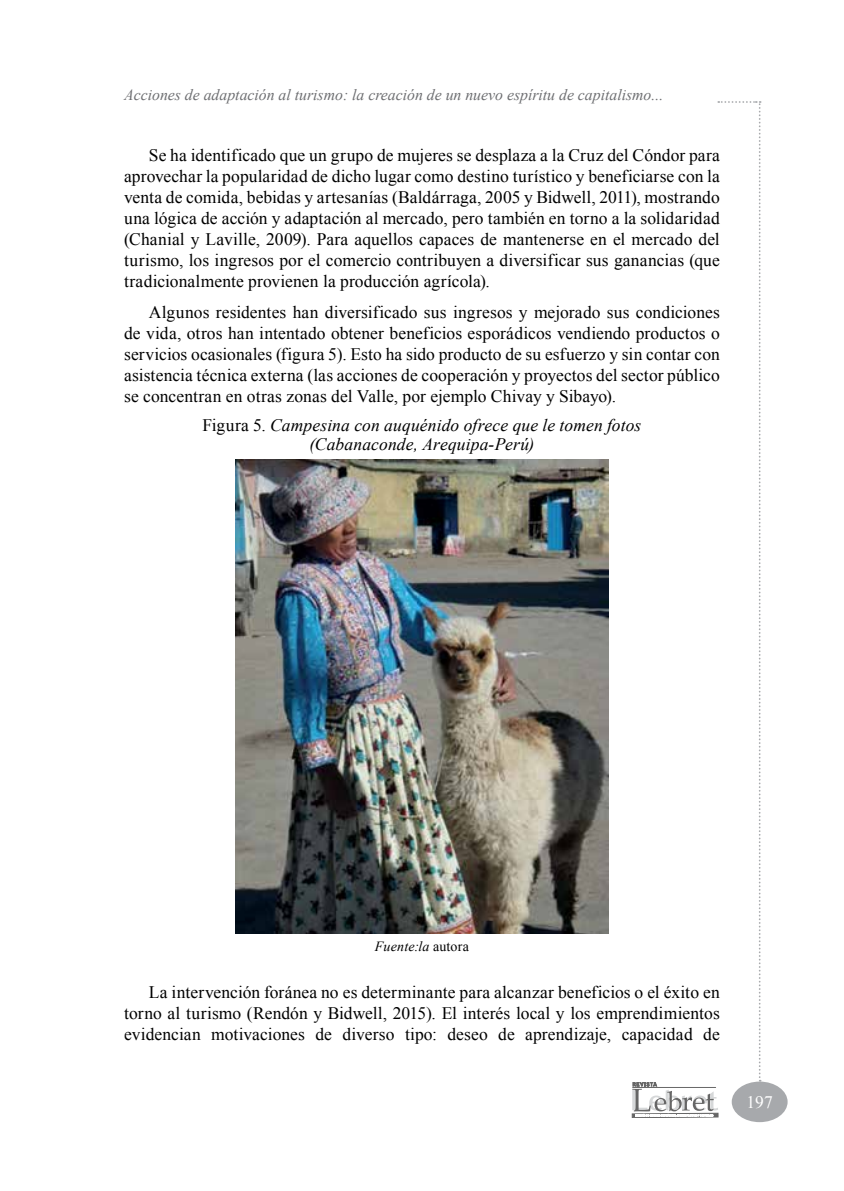
<style>
.page{position:relative;width:844px;height:1191px;background:#fff}
.page>*{position:absolute;margin:0;border:0;box-sizing:border-box;transform-origin:0 0}
.t1{font:17.5px/21px "Times New Roman";letter-spacing:.005em;color:#000;text-align:justify}
.t2{font:italic 17.5px/19.2px "Times New Roman";letter-spacing:.005em;color:#000;text-align:center}
.t3{font:17.5px "Times New Roman";color:#fff}
.t4{font:italic 15.75px "Times New Roman";color:#6d6e71}
.t5{font:italic 14px "Times New Roman";letter-spacing:.01em;color:#000}
.s1{font-style:normal}
</style>
<div class="page">
<div style="left:731px;top:1081px;width:56px;height:41px;background:#a7a9ac;border-radius:50%"></div>
<svg style="left:632px;top:101px;width:128px;height:1016px"></svg>
<img style="left:236px;top:459px;width:372px;height:475px">
<p class="t4" style="left:124px;top:84px;width:540px">Acciones de adaptación al turismo: la creación de un nuevo espíritu de capitalismo...</p>
<p class="t1" style="left:124px;top:144px;width:597px;text-indent:25px">Se ha identificado que un grupo de mujeres se desplaza a la Cruz del Cóndor para aprovechar la popularidad de dicho lugar como destino turístico y beneficiarse con la venta de comida, bebidas y artesanías (Baldárraga, 2005 y Bidwell, 2011), mostrando una lógica de acción y adaptación al mercado, pero también en torno a la solidaridad (Chanial y Laville, 2009). Para aquellos capaces de mantenerse en el mercado del turismo, los ingresos por el comercio contribuyen a diversificar sus ganancias (que tradicionalmente provienen la producción agrícola).</p>
<p class="t1" style="left:124px;top:301px;width:597px;text-indent:25px">Algunos residentes han diversificado sus ingresos y mejorado sus condiciones de vida, otros han intentado obtener beneficios esporádicos vendiendo productos o servicios ocasionales (figura 5). Esto ha sido producto de su esfuerzo y sin contar con asistencia técnica externa (las acciones de cooperación y proyectos del sector público se concentran en otras zonas del Valle, por ejemplo Chivay y Sibayo).</p>
<p class="t2" style="left:202px;top:415px;width:440px"><span class="s1">Figura 5.</span> Campesina con auquénido ofrece que le tomen fotos (Cabanaconde, Arequipa-Perú)</p>
<p class="t5" style="left:375px;top:937px;width:95px">Fuente:la <span class="s1">autora</span></p>
<p class="t1" style="left:124px;top:981px;width:597px;text-indent:25px">La intervención foránea no es determinante para alcanzar beneficios o el éxito en torno al turismo (Rendón y Bidwell, 2015). El interés local y los emprendimientos evidencian motivaciones de diverso tipo: deseo de aprendizaje, capacidad de</p>
<p class="t3" style="left:746px;top:1090px;width:28px">197</p>
</div>
